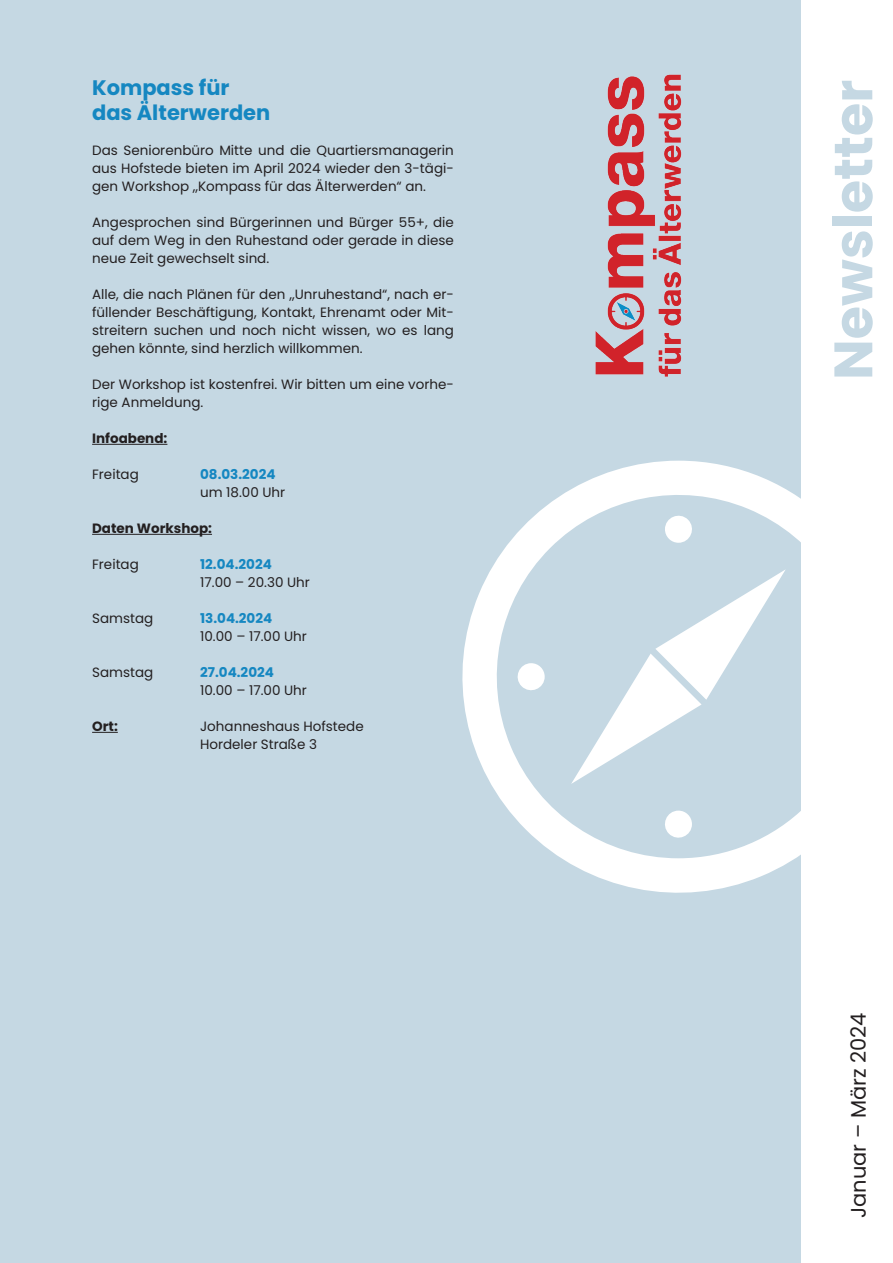
<style>
.page{position:relative;width:893px;height:1263px;background:#fff}
.page>*{position:absolute;margin:0;border:0;box-sizing:border-box;transform-origin:0 0}
.t1{font:700 54px "Poppins";color:#c5d8e3}
.t2{font:700 21px/25.2px "Poppins";color:#1587c1}
.t3{font:21px "Poppins";color:#231f20}
.t4{font:13.5px/18px "Poppins";color:#231f20;text-align:justify}
.t5{font:700 13.5px "Poppins";color:#1587c1}
.t6{font:700 13.5px "Poppins";color:#231f20}
</style>
<div class="page">
<div style="left:0;top:0;width:801px;height:1263px;background:#c5d8e3"></div>
<hr style="left:92px;top:444px;width:75px;height:1px;background:#231f20">
<hr style="left:92px;top:534px;width:120px;height:1px;background:#231f20">
<svg style="left:92px;top:732px;width:26px;height:1px"></svg>
<img style="left:595px;top:74px;width:87px;height:303px">
<svg style="left:462px;top:461px;width:339px;height:432px"></svg>
<svg style="left:665px;top:511px;width:31px;height:32px"></svg>
<svg style="left:513px;top:663px;width:32px;height:32px"></svg>
<svg style="left:660px;top:811px;width:32px;height:31px"></svg>
<h2 class="t2" style="left:92px;top:75px;width:180px">Kompass für das Älterwerden</h2>
<p class="t4" style="left:92px;top:141px;width:363px">Das Seniorenbüro Mitte und die Quartiersmanagerin aus Hofstede bieten im April 2024 wieder den 3-tägi&shy;gen Workshop „Kompass für das Älterwerden“ an.</p>
<p class="t4" style="left:92px;top:213px;width:363px">Angesprochen sind Bürgerinnen und Bürger 55+, die auf dem Weg in den Ruhestand oder gerade in diese neue Zeit gewechselt sind.</p>
<p class="t4" style="left:92px;top:285px;width:363px">Alle, die nach Plänen für den „Unruhestand“, nach er&shy;füllender Beschäftigung, Kontakt, Ehrenamt oder Mit&shy;streitern suchen und noch nicht wissen, wo es lang gehen könnte, sind herzlich willkommen.</p>
<p class="t4" style="left:92px;top:375px;width:363px">Der Workshop ist kostenfrei. Wir bitten um eine vorhe&shy;rige Anmeldung.</p>
<p class="t6" style="left:92px;top:430px;width:77px">Infoabend:</p>
<p class="t4" style="left:92px;top:465px;width:48px">Freitag</p>
<p class="t5" style="left:200px;top:466px;width:77px">08.03.2024</p>
<p class="t4" style="left:200px;top:483px;width:87px">um 18.00 Uhr</p>
<p class="t6" style="left:92px;top:520px;width:121px">Daten Workshop:</p>
<p class="t4" style="left:92px;top:555px;width:48px">Freitag</p>
<p class="t5" style="left:200px;top:556px;width:73px">12.04.2024</p>
<p class="t4" style="left:200px;top:573px;width:111px">17.00 – 20.30 Uhr</p>
<p class="t4" style="left:92px;top:609px;width:63px">Samstag</p>
<p class="t5" style="left:200px;top:610px;width:74px">13.04.2024</p>
<p class="t4" style="left:200px;top:627px;width:108px">10.00 – 17.00 Uhr</p>
<p class="t4" style="left:92px;top:663px;width:63px">Samstag</p>
<p class="t5" style="left:200px;top:664px;width:75px">27.04.2024</p>
<p class="t4" style="left:200px;top:681px;width:108px">10.00 – 17.00 Uhr</p>
<p class="t6" style="left:92px;top:718px;width:27px">Ort:</p>
<p class="t4" style="left:200px;top:717px;width:165px">Johanneshaus Hofstede<br>Hordeler Straße 3</p>
<h1 class="t1" style="left:822px;top:380px;width:302px;rotate:-90deg">Newsletter</h1>
<h2 class="t3" style="left:846px;top:1218px;width:207px;rotate:-90deg">Januar – März 2024</h2>
</div>
